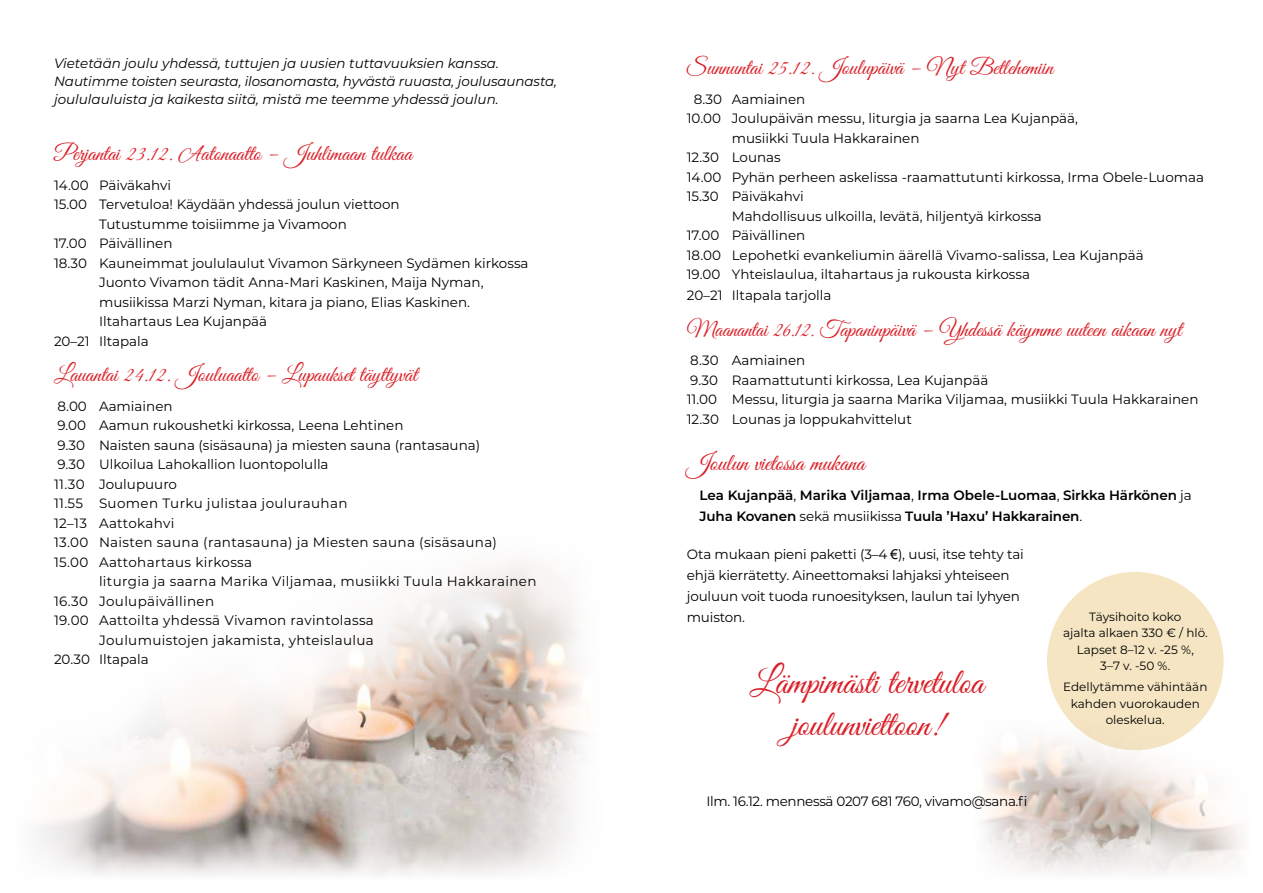
<style>
.page{position:relative;width:1263px;height:893px;background:#fff}
.page>*{position:absolute;margin:0;border:0;box-sizing:border-box;transform-origin:0 0}
.t1{font:36px/42.3px "Great Vibes";color:#da2028;text-align:center}
.t2{font:24px "Great Vibes";color:#da2028}
.t3{font:22.5px "Great Vibes";color:#da2028}
.t4{font:22.5px "Great Vibes";color:#da2028;scale:.95 1}
.t5{font:13.5px/19.5px "Montserrat";color:#000}
.t6{font:italic 13.5px/18px "Montserrat";color:#000}
.t7{font:13.5px "Montserrat";letter-spacing:.025em;color:#000}
.t8{font:600 13.5px/21px "Montserrat";letter-spacing:-.01em;color:#000}
.t9{font:13.5px "Montserrat";letter-spacing:-.025em;color:#000}
.t10{font:12px/16.5px "Montserrat";color:#000;text-align:center}
.s1{font-size:21px}
.s2{font-family:"Alex Brush"}
.s3{font-weight:400}
.s4{font-family:"Arial"}
</style>
<div class="page">
<img style="left:38px;top:562px;width:548px;height:313px">
<div style="left:1047px;top:572px;width:176px;height:178px;background:#f5e5c3;border-radius:50%"></div>
<img style="left:982px;top:711px;width:261px;height:163px">
<p class="t6" style="left:54px;top:54px;width:504px">Vietetään joulu yhdessä, tuttujen ja uusien tuttavuuksien kanssa.<br>Nautimme toisten seurasta, ilosanomasta, hyvästä ruuasta, joulusaunasta, joululauluista ja kaikesta siitä, mistä me teemme yhdessä joulun.</p>
<h3 class="t3" style="left:54px;top:141px;width:360px">Perjantai <span class="s1">23.12.</span> <span class="s2">A</span>atonaatto – Juhlimaan tulkaa</h3>
<p class="t5" style="left:54px;top:175px;width:119px">14.00 Päiväkahvi</p>
<p class="t5" style="left:54px;top:194px;width:347px">15.00 Tervetuloa! Käydään yhdessä joulun viettoon</p>
<p class="t5" style="left:99px;top:214px;width:249px">Tutustumme toisiimme ja Vivamoon</p>
<p class="t5" style="left:54px;top:233px;width:120px">17.00 Päivällinen</p>
<p class="t5" style="left:54px;top:253px;width:476px">18.30 Kauneimmat joululaulut Vivamon Särkyneen Sydämen kirkossa</p>
<p class="t5" style="left:99px;top:272px;width:386px">Juonto Vivamon tädit Anna-Mari Kaskinen, Maija Nyman,</p>
<p class="t5" style="left:99px;top:292px;width:373px">musiikissa Marzi Nyman, kitara ja piano, Elias Kaskinen.</p>
<p class="t5" style="left:99px;top:311px;width:170px">Iltahartaus Lea Kujanpää</p>
<p class="t5" style="left:54px;top:331px;width:96px">20–21 Iltapala</p>
<h3 class="t3" style="left:54px;top:362px;width:365px">Lauantai <span class="s1">24.12.</span> Jouluaatto – Lupaukset täyttyvät</h3>
<p class="t5" style="left:54px;top:396px;width:445px">8.00 Aamiainen<br>9.00 Aamun rukoushetki kirkossa, Leena Lehtinen<br>9.30 Naisten sauna (sisäsauna) ja miesten sauna (rantasauna)<br>9.30 Ulkoilua Lahokallion luontopolulla<br>11.30 Joulupuuro<br>11.55 Suomen Turku julistaa joulurauhan<br>12–13 Aattokahvi<br>13.00 Naisten sauna (rantasauna) ja Miesten sauna (sisäsauna)<br>15.00 Aattohartaus kirkossa</p>
<p class="t7" style="left:99px;top:572px;width:439px">liturgia ja saarna Marika Viljamaa, musiikki Tuula Hakkarainen</p>
<p class="t7" style="left:54px;top:592px;width:162px">16.30 Joulupäivällinen</p>
<p class="t7" style="left:54px;top:611px;width:321px">19.00 Aattoilta yhdessä Vivamon ravintolassa</p>
<p class="t7" style="left:99px;top:631px;width:276px">Joulumuistojen jakamista, yhteislaulua</p>
<p class="t5" style="left:54px;top:649px;width:96px">20.30 Iltapala</p>
<h3 class="t3" style="left:687px;top:55px;width:368px">Sunnuntai <span class="s1">25.12.</span> Joulupäivä – Nyt Betlehemiin</h3>
<p class="t5" style="left:694px;top:89px;width:113px">8.30 Aamiainen</p>
<p class="t5" style="left:687px;top:108px;width:393px">10.00 Joulupäivän messu, liturgia ja saarna Lea Kujanpää,</p>
<p class="t5" style="left:732px;top:128px;width:189px">musiikki Tuula Hakkarainen</p>
<p class="t5" style="left:687px;top:147px;width:96px">12.30 Lounas</p>
<p class="t5" style="left:687px;top:167px;width:519px">14.00 Pyhän perheen askelissa -raamattutunti kirkossa, Irma Obele-Luomaa</p>
<p class="t5" style="left:687px;top:186px;width:119px">15.30 Päiväkahvi</p>
<p class="t5" style="left:732px;top:206px;width:312px">Mahdollisuus ulkoilla, levätä, hiljentyä kirkossa</p>
<p class="t5" style="left:687px;top:225px;width:120px">17.00 Päivällinen</p>
<p class="t5" style="left:687px;top:245px;width:458px">18.00 Lepohetki evankeliumin äärellä Vivamo-salissa, Lea Kujanpää</p>
<p class="t5" style="left:687px;top:264px;width:345px">19.00 Yhteislaulua, iltahartaus ja rukousta kirkossa</p>
<p class="t5" style="left:687px;top:285px;width:146px">20–21 Iltapala tarjolla</p>
<h3 class="t4" style="left:687px;top:317px;width:522px">Maanantai <span class="s1">26.12.</span> Tapaninpäivä – Yhdessä käymme uuteen aikaan nyt</h3>
<p class="t5" style="left:687px;top:350px;width:513px">8.30 Aamiainen<br>9.30 Raamattutunti kirkossa, Lea Kujanpää<br>11.00 Messu, liturgia ja saarna Marika Viljamaa, musiikki Tuula Hakkarainen 12.30 Lounas ja loppukahvittelut</p>
<h2 class="t2" style="left:687px;top:450px;width:180px">Joulun vietossa mukana</h2>
<p class="t8" style="left:699px;top:484px;width:494px">Lea Kujanpää<span class="s3">,</span> Marika Viljamaa<span class="s3">,</span> Irma Obele-Luomaa<span class="s3">,</span> Sirkka Härkönen <span class="s3">ja<br></span>Juha Kovanen <span class="s3">sekä musiikissa</span> Tuula ’Haxu’ Hakkarainen<span class="s3">.</span></p>
<p class="t5" style="left:687px;top:543px;width:339px;line-height:21px">Ota mukaan pieni paketti (3–4 <span class="s4">€</span>), uusi, itse tehty tai ehjä kierrätetty. Aineettomaksi lahjaksi yhteiseen jouluun voit tuoda runoesityksen, laulun tai lyhyen muiston.</p>
<p class="t10" style="left:1063px;top:608px;width:146px">Täysihoito koko<br>ajalta alkaen 330 € / hlö.<br>Lapset 8–12 v. -25 %,<br>3–7 v. -50 %.</p>
<p class="t10" style="left:1063px;top:678px;width:146px">Edellytämme vähintään kahden vuorokauden oleskelua.</p>
<h1 class="t1" style="left:750px;top:664px;width:235px">Lämpimästi tervetuloa joulunviettoon!</h1>
<p class="t9" style="left:706px;top:792px;width:322px">Ilm. 16.12. mennessä 0207 681 760, vivamo@sana.fi</p>
</div>
